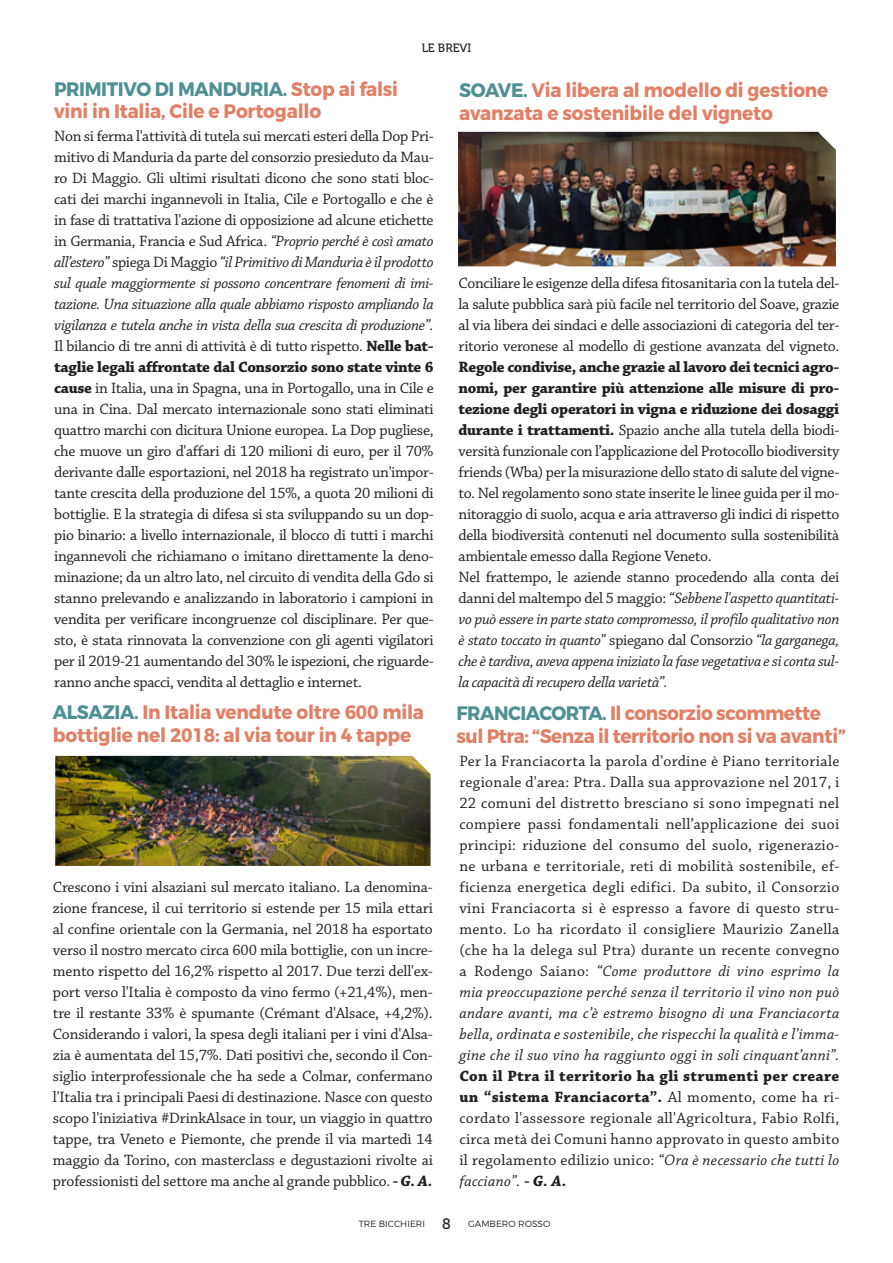
<style>
.page{position:relative;width:893px;height:1263px;background:#fff}
.page>*{position:absolute;margin:0;border:0;box-sizing:border-box;transform-origin:0 0}
.TITOLO_NEWS{font:700 19.5px/22.5px "Montserrat";letter-spacing:-.01em;color:#e18066;scale:.95 1}
.TITOLO_NEWS-2{font:15.75px/21px "Chaparral Pro";letter-spacing:-.015em;color:#231f20;text-align:justify}
.TITOLO_NEWS-3{font:italic 15.75px/21px "Chaparral Pro";letter-spacing:-.02em;color:#231f20;text-align:justify}
.t1{font:12px "Museo 500";color:#231f20}
.t2{font:300 9px "Montserrat";color:#231f20}
.s1{color:#4f9094}
.s2{font-style:italic}
.s3{font-weight:700}
.s4{font-weight:700;font-style:italic}
.s5{font-style:normal}
.s6{font-family:"Museo 500";font-weight:400;font-size:15px}
</style>
<div class="page">
<img style="left:55px;top:756px;width:376px;height:110px">
<img style="left:458px;top:132px;width:378px;height:134px">
<p class="t1" style="left:422px;top:41px;width:51px">LE BREVI</p>
<p class="TITOLO_NEWS" style="left:54px;top:78px;width:364px"><span class="s1">PRIMITIVO DI MANDURIA.</span> Stop ai falsi vini in Italia, Cile e Portogallo</p>
<p class="TITOLO_NEWS-2" style="left:54px;top:126px;width:381px">Non si ferma l'attività di tutela sui mercati esteri della Dop Pri&shy;mitivo di Manduria da parte del consorzio presieduto da Mau&shy;ro Di Maggio. Gli ultimi risultati dicono che sono stati bloc&shy;cati dei marchi ingannevoli in Italia, Cile e Portogallo e che è in fase di trattativa l'azione di opposizione ad alcune etichette in Germania, Francia e Sud Africa. <span class="s2">“Proprio perché è così amato all’estero”</span> spiega Di Maggio <span class="s2">“il Primitivo di Manduria è il prodotto sul quale maggiormente si possono concentrare fenomeni di imi&shy;tazione. Una situazione alla quale abbiamo risposto ampliando la vigilanza e tutela anche in vista della sua crescita di produzione”.<br></span>Il bilancio di tre anni di attività è di tutto rispetto. <span class="s3">Nelle bat&shy;taglie legali affrontate dal Consorzio sono state vinte 6 cause</span> in Italia, una in Spagna, una in Portogallo, una in Cile e una in Cina. Dal mercato internazionale sono stati eliminati quattro marchi con dicitura Unione europea. La Dop pugliese, che muove un giro d'affari di 120 milioni di euro, per il 70% derivante dalle esportazioni, nel 2018 ha registrato un'impor&shy;tante crescita della produzione del 15%, a quota 20 milioni di bottiglie. E la strategia di difesa si sta sviluppando su un dop&shy;pio binario: a livello internazionale, il blocco di tutti i marchi ingannevoli che richiamano o imitano direttamente la deno&shy;minazione; da un altro lato, nel circuito di vendita della Gdo si stanno prelevando e analizzando in laboratorio i campioni in vendita per verificare incongruenze col disciplinare. Per que&shy;sto, è stata rinnovata la convenzione con gli agenti vigilatori per il 2019-21 aumentando del 30% le ispezioni, che riguarde&shy;ranno anche spacci, vendita al dettaglio e internet.</p>
<p class="TITOLO_NEWS" style="left:53px;top:701px;width:392px"><span class="s1">ALSAZIA.</span> In Italia vendute oltre 600 mila bottiglie nel 2018: al via tour in 4 tappe</p>
<p class="TITOLO_NEWS-2" style="left:53px;top:877px;width:381px">Crescono i vini alsaziani sul mercato italiano. La denomina&shy;zione francese, il cui territorio si estende per 15 mila ettari al confine orientale con la Germania, nel 2018 ha esportato verso il nostro mercato circa 600 mila bottiglie, con un incre&shy;mento rispetto del 16,2% rispetto al 2017. Due terzi dell'ex&shy;port verso l'Italia è composto da vino fermo (+21,4%), men&shy;tre il restante 33% è spumante (Crémant d'Alsace, +4,2%).<br>Considerando i valori, la spesa degli italiani per i vini d'Alsa&shy;zia è aumentata del 15,7%. Dati positivi che, secondo il Con&shy;siglio interprofessionale che ha sede a Colmar, confermano l'Italia tra i principali Paesi di destinazione. Nasce con questo scopo l'iniziativa #DrinkAlsace in tour, un viaggio in quattro tappe, tra Veneto e Piemonte, che prende il via martedì 14 maggio da Torino, con masterclass e degustazioni rivolte ai professionisti del settore ma anche al grande pubblico. <span class="s4">- G. A.</span></p>
<p class="TITOLO_NEWS" style="left:459px;top:79px;width:390px"><span class="s1">SOAVE.</span> Via libera al modello di gestione avanzata e sostenibile del vigneto</p>
<p class="TITOLO_NEWS-2" style="left:458px;top:273px;width:382px">Conciliare le esigenze della difesa fitosanitaria con la tutela del&shy;la salute pubblica sarà più facile nel territorio del Soave, grazie al via libera dei sindaci e delle associazioni di categoria del ter&shy;ritorio veronese al modello di gestione avanzata del vigneto.<br><span class="s3">Regole condivise, anche grazie al lavoro dei tecnici agro&shy;nomi, per garantire più attenzione alle misure di pro&shy;tezione degli operatori in vigna e riduzione dei dosaggi durante i trattamenti.</span> Spazio anche alla tutela della biodi&shy;versità funzionale con l’applicazione del Protocollo biodiversity friends (Wba) per la misurazione dello stato di salute del vigne&shy;to. Nel regolamento sono state inserite le linee guida per il mo&shy;nitoraggio di suolo, acqua e aria attraverso gli indici di rispetto della biodiversità contenuti nel documento sulla sostenibilità ambientale emesso dalla Regione Veneto.</p>
<p class="TITOLO_NEWS-3" style="left:459px;top:567px;width:382px"><span class="s5">Nel frattempo, le aziende stanno procedendo alla conta dei danni del maltempo del 5 maggio:</span> “Sebbene l'aspetto quantitati&shy;vo può essere in parte stato compromesso, il profilo qualitativo non è stato toccato in quanto” <span class="s5">spiegano dal Consorzio</span> “la garganega, che è tardiva, aveva appena iniziato la fase vegetativa e si conta sul&shy;la capacità di recupero della varietà”.</p>
<p class="TITOLO_NEWS" style="left:456px;top:702px;width:412px"><span class="s1">FRANCIACORTA.</span> Il consorzio scommette sul Ptra: “Senza il territorio non si va avanti”</p>
<p class="TITOLO_NEWS-2" style="left:459px;top:751px;width:381px">Per la Franciacorta la parola d'ordine è Piano territoriale regionale d'area: Ptra. Dalla sua approvazione nel 2017, i 22 comuni del distretto bresciano si sono impegnati nel compiere passi fondamentali nell’applicazione dei suoi principi: riduzione del consumo del suolo, rigenerazio&shy;ne urbana e territoriale, reti di mobilità sostenibile, ef&shy;ficienza energetica degli edifici. Da subito, il Consorzio vini Franciacorta si è espresso a favore di questo stru&shy;mento. Lo ha ricordato il consigliere Maurizio Zanella (che ha la delega sul Ptra) durante un recente convegno a Rodengo Saiano: <span class="s2">“Come produttore di vino esprimo la mia preoccupazione perché senza il territorio il vino non può andare avanti, ma c’è estremo bisogno di una Franciacorta bella, ordinata e sostenibile, che rispecchi la qualità e l’imma&shy;gine che il suo vino ha raggiunto oggi in soli cinquant’anni”.<br></span><span class="s3">Con il Ptra il territorio ha gli strumenti per creare un “sistema Franciacorta”.</span> Al momento, come ha ri&shy;cordato l'assessore regionale all'Agricoltura, Fabio Rolfi, circa metà dei Comuni hanno approvato in questo ambito il regolamento edilizio unico: <span class="s2">“Ora è necessario che tutti lo facciano”.</span> <span class="s4">- G. A.</span></p>
<p class="t2" style="left:359px;top:1218px;width:193px">TRE BICCHIERI <span class="s6">8</span> GAMBERO ROSSO</p>
</div>
